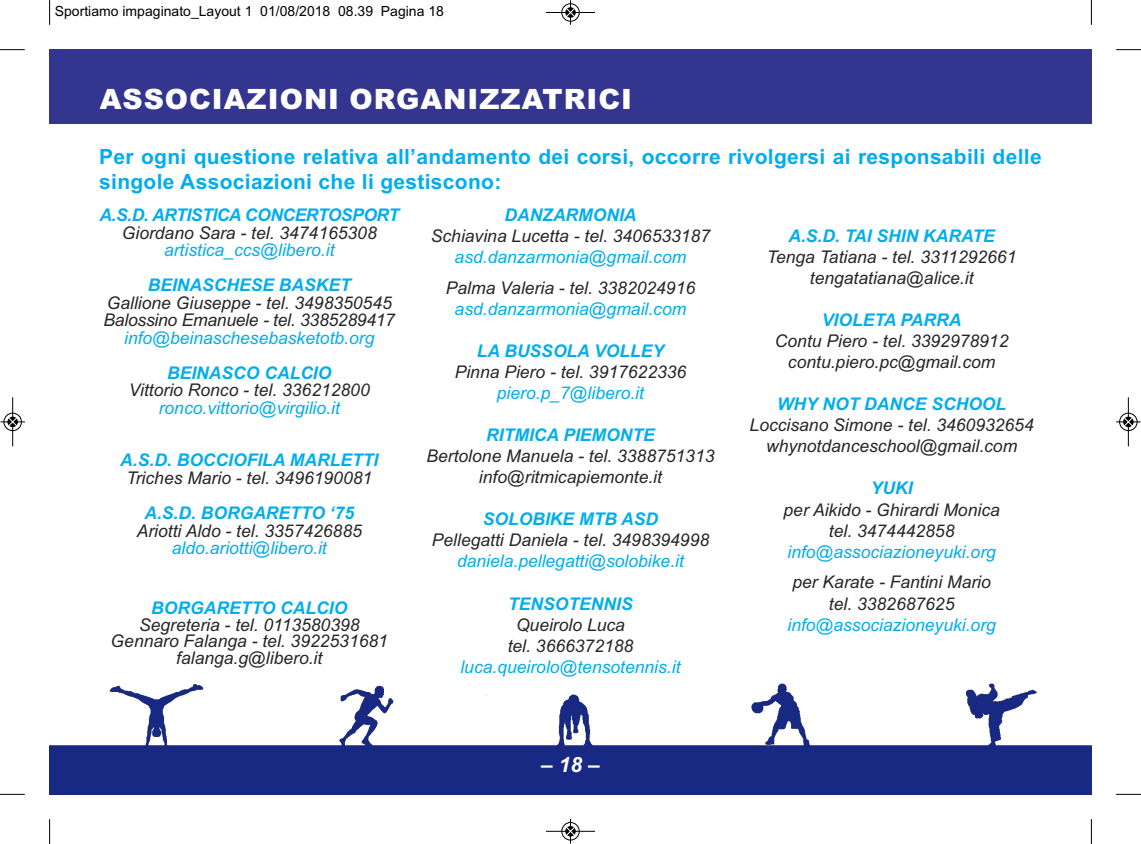
<style>
.page{position:relative;width:1141px;height:844px;background:#fff}
.page>*{position:absolute;margin:0;border:0;box-sizing:border-box;transform-origin:0 0}
.t1{font:900 28px "Arial";letter-spacing:.035em;color:#fff}
.t2{font:700 21px/25.2px "Arial";letter-spacing:.015em;color:#00aded}
.t3{font:italic 700 21px "Arial";color:#fff}
.t4{font:italic 17.5px/21px "Arial";color:#272526;text-align:center}
.t5{font:italic 17.5px "Arial";color:#00aded}
.t6{font:italic 700 17.5px "Arial";color:#00aded}
.t7{font:italic 700 17.5px "Arial";letter-spacing:-.025em;color:#00aded}
.t8{font:14px "Arial";color:#000}
</style>
<div class="page">
<img style="left:50px;top:683px;width:1041px;height:111px">
<div style="left:50px;top:50px;width:1041px;height:74px;background:#33358f"></div>
<svg style="left:49px;top:0;width:1px;height:25px"></svg>
<svg style="left:0;top:49px;width:25px;height:1px"></svg>
<svg style="left:1091px;top:0;width:1px;height:25px"></svg>
<svg style="left:1116px;top:49px;width:25px;height:1px"></svg>
<svg style="left:49px;top:819px;width:1px;height:24px"></svg>
<svg style="left:0;top:793px;width:25px;height:1px"></svg>
<svg style="left:1091px;top:819px;width:1px;height:24px"></svg>
<svg style="left:1116px;top:793px;width:25px;height:1px"></svg>
<div style="left:561px;top:3px;width:19px;height:19px;border:1px solid #fff;border-radius:50%"></div>
<hr style="left:546px;top:12px;width:49px;height:1px;background:#000">
<div style="left:562px;top:4px;width:17px;height:17px;border:1px solid #000;border-radius:50%"></div>
<svg style="left:566px;top:0;width:9px;height:25px"></svg>
<div style="left:561px;top:821px;width:19px;height:19px;border:1px solid #fff;border-radius:50%"></div>
<hr style="left:546px;top:830px;width:49px;height:1px;background:#000">
<div style="left:562px;top:822px;width:17px;height:18px;border:1px solid #000;border-radius:50%"></div>
<svg style="left:566px;top:819px;width:9px;height:24px"></svg>
<div style="left:3px;top:412px;width:19px;height:19px;border:1px solid #fff;border-radius:50%"></div>
<hr style="left:12px;top:397px;width:1px;height:49px;background:#000">
<div style="left:4px;top:413px;width:18px;height:18px;border:1px solid #000;border-radius:50%"></div>
<svg style="left:0;top:417px;width:25px;height:9px"></svg>
<div style="left:1119px;top:412px;width:19px;height:19px;border:1px solid #fff;border-radius:50%"></div>
<hr style="left:1128px;top:397px;width:1px;height:49px;background:#000">
<div style="left:1119px;top:413px;width:18px;height:18px;border:1px solid #000;border-radius:50%"></div>
<svg style="left:1116px;top:417px;width:25px;height:9px"></svg>
<p class="t8" style="left:55px;top:3px;width:391px">Sportiamo impaginato_Layout 1 01/08/2018 08.39 Pagina 18</p>
<h1 class="t1" style="left:100px;top:83px;width:534px">ASSOCIAZIONI ORGANIZZATRICI</h1>
<p class="t2" style="left:99px;top:144px;width:944px">Per ogni questione relativa all’andamento dei corsi, occorre rivolgersi ai responsabili delle singole Associazioni che li gestiscono:</p>
<p class="t7" style="left:99px;top:205px;width:301px">A.S.D. ARTISTICA CONCERTOSPORT</p>
<p class="t4" style="left:122px;top:222px;width:256px">Giordano Sara - tel. 3474165308</p>
<p class="t5" style="left:164px;top:240px;width:172px">artistica_ccs@libero.it</p>
<p class="t6" style="left:148px;top:275px;width:205px">BEINASCHESE BASKET</p>
<p class="t4" style="left:104px;top:294px;width:293px;line-height:17.5px;text-align:left">Gallione Giuseppe - tel. 3498350545<br>Balossino Emanuele - tel. 3385289417</p>
<p class="t5" style="left:124px;top:327px;width:252px">info@beinaschesebasketotb.org</p>
<p class="t6" style="left:167px;top:362px;width:166px">BEINASCO CALCIO</p>
<p class="t4" style="left:129px;top:380px;width:242px">Vittorio Ronco - tel. 336212800</p>
<p class="t5" style="left:159px;top:397px;width:183px">ronco.vittorio@virgilio.it</p>
<p class="t6" style="left:120px;top:450px;width:259px">A.S.D. BOCCIOFILA MARLETTI</p>
<p class="t4" style="left:126px;top:467px;width:247px">Triches Mario - tel. 3496190081</p>
<p class="t6" style="left:144px;top:502px;width:211px">A.S.D. BORGARETTO ‘75</p>
<p class="t4" style="left:137px;top:520px;width:227px">Ariotti Aldo - tel. 3357426885</p>
<p class="t5" style="left:172px;top:537px;width:156px">aldo.ariotti@libero.it</p>
<p class="t6" style="left:504px;top:205px;width:134px">DANZARMONIA</p>
<p class="t4" style="left:431px;top:226px;width:281px">Schiavina Lucetta - tel. 3406533187</p>
<p class="t5" style="left:455px;top:247px;width:233px">asd.danzarmonia@gmail.com</p>
<p class="t4" style="left:446px;top:277px;width:251px">Palma Valeria - tel. 3382024916</p>
<p class="t5" style="left:455px;top:299px;width:233px">asd.danzarmonia@gmail.com</p>
<p class="t6" style="left:477px;top:341px;width:189px">LA BUSSOLA VOLLEY</p>
<p class="t4" style="left:455px;top:361px;width:233px">Pinna Piero - tel. 3917622336</p>
<p class="t5" style="left:497px;top:383px;width:149px">piero.p_7@libero.it</p>
<p class="t6" style="left:486px;top:425px;width:170px">RITMICA PIEMONTE</p>
<p class="t4" style="left:426px;top:445px;width:289px">Bertolone Manuela - tel. 3388751313 info@ritmicapiemonte.it</p>
<p class="t6" style="left:483px;top:509px;width:177px">SOLOBIKE MTB ASD</p>
<p class="t4" style="left:432px;top:529px;width:279px">Pellegatti Daniela - tel. 3498394998</p>
<p class="t5" style="left:457px;top:551px;width:228px">daniela.pellegatti@solobike.it</p>
<p class="t6" style="left:508px;top:593px;width:126px">TENSOTENNIS</p>
<p class="t4" style="left:508px;top:613px;width:127px">Queirolo Luca tel. 3666372188</p>
<p class="t5" style="left:460px;top:656px;width:222px">luca.queirolo@tensotennis.it</p>
<p class="t6" style="left:788px;top:226px;width:208px">A.S.D. TAI SHIN KARATE</p>
<p class="t4" style="left:767px;top:247px;width:251px">Tenga Tatiana - tel. 3311292661 tengatatiana@alice.it</p>
<p class="t6" style="left:822px;top:310px;width:141px">VIOLETA PARRA</p>
<p class="t4" style="left:775px;top:331px;width:235px">Contu Piero - tel. 3392978912 contu.piero.pc@gmail.com</p>
<p class="t6" style="left:777px;top:394px;width:231px">WHY NOT DANCE SCHOOL</p>
<p class="t4" style="left:750px;top:415px;width:286px">Loccisano Simone - tel. 3460932654 whynotdanceschool@gmail.com</p>
<p class="t6" style="left:871px;top:478px;width:43px">YUKI</p>
<p class="t4" style="left:784px;top:499px;width:218px">per Aikido - Ghirardi Monica tel. 3474442858</p>
<p class="t5" style="left:787px;top:541px;width:210px">info@associazioneyuki.org</p>
<p class="t4" style="left:792px;top:571px;width:200px">per Karate - Fantini Mario tel. 3382687625</p>
<p class="t5" style="left:787px;top:614px;width:210px">info@associazioneyuki.org</p>
<p class="t6" style="left:151px;top:597px;width:198px">BORGARETTO CALCIO</p>
<p class="t4" style="left:111px;top:617px;width:279px;line-height:15.8px">Segreteria - tel. 0113580398<br>Gennaro Falanga - tel. 3922531681</p>
<p class="t4" style="left:176px;top:647px;width:148px">falanga.g@libero.it</p>
<p class="t3" style="left:541px;top:752px;width:60px">–18–</p>
</div>
